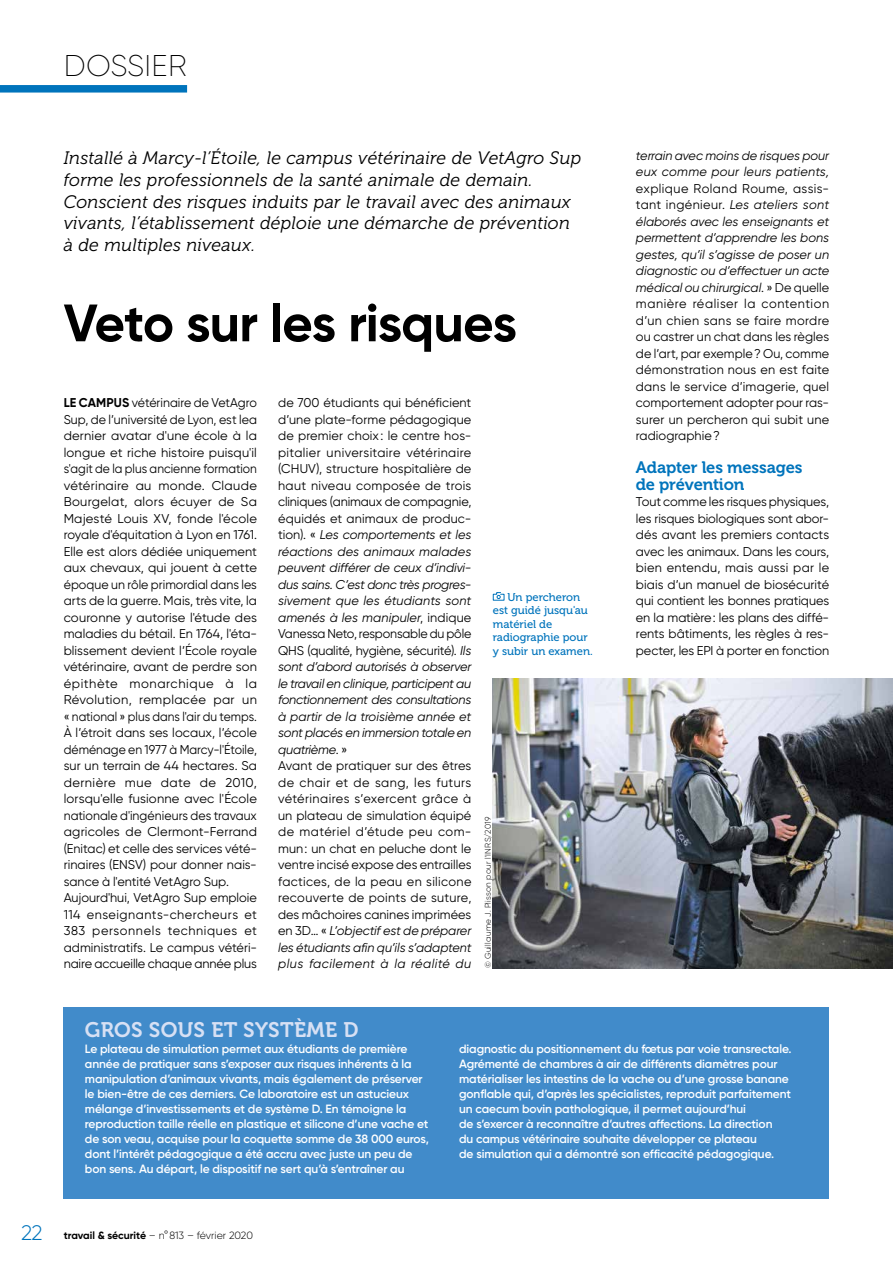
<style>
.page{position:relative;width:893px;height:1263px;background:#fff}
.page>*{position:absolute;margin:0;border:0;box-sizing:border-box;transform-origin:0 0}
.t1{font:700 52.5px "Gilroy";letter-spacing:-.02em;color:#000}
.t2{font:200 30px "Gilroy";letter-spacing:.005em;color:#000}
.t3{font:21px "Museo 700";letter-spacing:.015em;color:#d7e0f4}
.t4{font:italic 18px/21.8px "Museo 300";letter-spacing:.015em;color:#000}
.t5{font:16.5px/16.5px "Museo 700";letter-spacing:-.01em;color:#0074bc}
.t6{font:12.75px/16.5px "Gilroy";letter-spacing:.005em;color:#000}
.t7{font:italic 12.75px/16.5px "Gilroy";color:#000}
.t8{font:600 12px/15px "Gilroy";letter-spacing:-.01em;color:#fff}
.t9{font:11.25px/13.5px "Museo 500";color:#0074bc}
.t10{font:300 10.5px "Gilroy";letter-spacing:-.01em;color:#000}
.t11{font:300 8.25px "Gilroy";letter-spacing:.025em;color:#000}
.s1{font-weight:700}
.s2{font-style:italic}
.s3{font-size:21px;color:#0074bc}
</style>
<div class="page">
<div style="left:0;top:85px;width:187px;height:8px;background:#0074bc"></div>
<div style="left:64px;top:1008px;width:765px;height:191px;background:#418bca"></div>
<img style="left:493px;top:678px;width:400px;height:290px">
<svg style="left:492px;top:592px;width:13px;height:9px"></svg>
<h2 class="t2" style="left:64px;top:47px;width:124px">DOSSIER</h2>
<p class="t4" style="left:64px;top:147px;width:519px">Installé à Marcy-l’Étoile, le campus vétérinaire de VetAgro Sup forme les professionnels de la santé animale de demain.<br>Conscient des risques induits par le travail avec des animaux vivants, l’établissement déploie une démarche de prévention à de multiples niveaux.</p>
<h1 class="t1" style="left:64px;top:290px;width:455px">Veto sur les risques</h1>
<p class="t6" style="left:64px;top:394px;width:195px"><span class="s1">LE CAMPUS</span> vétérinaire de VetAgro Sup, de l’université de Lyon, est lea dernier avatar d'une école à la longue et riche histoire puisqu'il s'agit de la plus ancienne formation vétérinaire au monde. Claude Bourgelat, alors écuyer de Sa Majesté Louis XV, fonde l'école royale d'équitation à Lyon en 1761.<br>Elle est alors dédiée uniquement aux chevaux, qui jouent à cette époque un rôle primordial dans les arts de la guerre. Mais, très vite, la couronne y autorise l'étude des maladies du bétail. En 1764, l'éta&shy;blissement devient l’École royale vétérinaire, avant de perdre son épithète monarchique à la Révolution, remplacée par un « national » plus dans l'air du temps.<br>À l’étroit dans ses locaux, l’école déménage en 1977 à Marcy-l'Étoile, sur un terrain de 44 hectares. Sa dernière mue date de 2010, lorsqu'elle fusionne avec l'École nationale d'ingénieurs des travaux agricoles de Clermont-Ferrand (Enitac) et celle des services vété&shy;rinaires (ENSV) pour donner nais&shy;sance à l'entité VetAgro Sup.<br>Aujourd'hui, VetAgro Sup emploie 114 enseignants-chercheurs et 383 personnels techniques et administratifs. Le campus vétéri&shy;naire accueille chaque année plus</p>
<p class="t6" style="left:278px;top:394px;width:195px">de 700 étudiants qui bénéficient d’une plate-forme pédagogique de premier choix: le centre hos&shy;pitalier universitaire vétérinaire (CHUV), structure hospitalière de haut niveau composée de trois cliniques (animaux de compagnie, équidés et animaux de produc&shy;tion). « <span class="s2">Les comportements et les réactions des animaux malades peuvent différer de ceux d’indivi&shy;dus sains. C’est donc très progres&shy;sivement que les étudiants sont amenés à les manipuler</span>, indique<br>Vanessa Neto, responsable du pôle<br>QHS (qualité, hygiène, sécurité). <span class="s2">Ils sont d’abord autorisés à observer le travail en clinique, participent au fonctionnement des consultations à partir de la troisième année et sont placés en immersion totale en quatrième</span>. »<br>Avant de pratiquer sur des êtres de chair et de sang, les futurs vétérinaires s’exercent grâce à un plateau de simulation équipé de matériel d’étude peu com&shy;mun: un chat en peluche dont le ventre incisé expose des entrailles factices, de la peau en silicone recouverte de points de suture, des mâchoires canines imprimées en 3D… « <span class="s2">L’objectif est de préparer les étudiants afin qu’ils s’adaptent plus facilement à la réalité du</span></p>
<p class="t9" style="left:493px;top:590px;width:101px;text-indent:15px">Un percheron est guidé jusqu'au matériel de radiographie pour y subir un examen.</p>
<p class="t11" style="left:483px;top:968px;width:153px;rotate:-90deg">© Guillaume J. Plisson pour l'INRS/2019</p>
<p class="t7" style="left:636px;top:147px;width:195px">terrain avec moins de risques pour eux comme pour leurs patients,</p>
<p class="t6" style="left:636px;top:180px;width:195px;text-align:justify">explique Roland Roume, assis&shy;tant ingénieur. <span class="s2">Les ateliers sont élaborés avec les enseignants et permettent d’apprendre les bons gestes, qu’il s’agisse de poser un diagnostic ou d’effectuer un acte médical ou chirurgical</span>. » De quelle manière réaliser la contention d’un chien sans se faire mordre ou castrer un chat dans les règles de l’art, par exemple? Ou, comme démonstration nous en est faite dans le service d’imagerie, quel comportement adopter pour ras&shy;surer un percheron qui subit une radiographie?</p>
<p class="t5" style="left:636px;top:459px;width:168px">Adapter les messages de prévention</p>
<p class="t6" style="left:636px;top:493px;width:195px;text-align:justify">Tout comme les risques physiques, les risques biologiques sont abor&shy;dés avant les premiers contacts avec les animaux. Dans les cours, bien entendu, mais aussi par le biais d’un manuel de biosécurité qui contient les bonnes pratiques en la matière: les plans des diffé&shy;rents bâtiments, les règles à res&shy;pecter, les EPI à porter en fonction</p>
<h3 class="t3" style="left:85px;top:1018px;width:275px">GROS SOUS ET SYSTÈME D</h3>
<p class="t8" style="left:85px;top:1042px;width:345px">Le plateau de simulation permet aux étudiants de première année de pratiquer sans s’exposer aux risques inhérents à la manipulation d’animaux vivants, mais également de préserver le bien-être de ces derniers. Ce laboratoire est un astucieux mélange d’investissements et de système D. En témoigne la reproduction taille réelle en plastique et silicone d’une vache et de son veau, acquise pour la coquette somme de 38 000 euros, dont l’intérêt pédagogique a été accru avec juste un peu de bon sens. Au départ, le dispositif ne sert qu’à s’entraîner au</p>
<p class="t8" style="left:459px;top:1042px;width:334px">diagnostic du positionnement du fœtus par voie transrectale.<br>Agrémenté de chambres à air de différents diamètres pour matérialiser les intestins de la vache ou d’une grosse banane gonflable qui, d’après les spécialistes, reproduit parfaitement un caecum bovin pathologique, il permet aujourd’hui<br>de s’exercer à reconnaître d’autres affections. La direction<br>du campus vétérinaire souhaite développer ce plateau<br>de simulation qui a démontré son efficacité pédagogique.</p>
<p class="t10" style="left:21px;top:1229px;width:233px"><span class="s3">22</span> <span class="s1">travail &amp; sécurité</span> – n°813 – février 2020</p>
</div>
